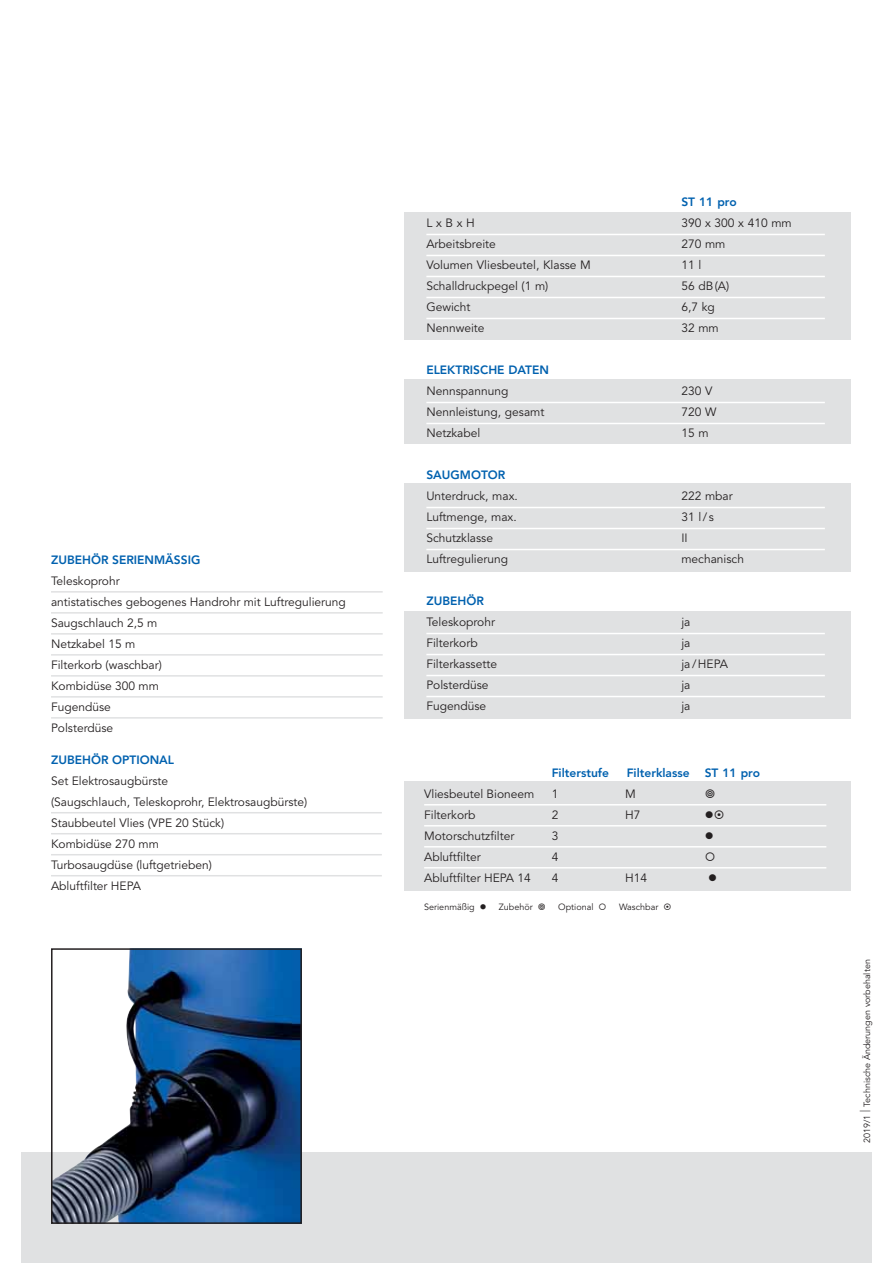
<style>
.page{position:relative;width:893px;height:1263px;background:#fff}
.page>*{position:absolute;margin:0;border:0;box-sizing:border-box;transform-origin:0 0}
.t1{font:12px/21px "Avenir";color:#231f20}
.t2{font:800 12px "Avenir";color:#0061af}
.t3{font:9px "Avenir";color:#231f20}
.s1{font-size:13.5px}
</style>
<div class="page">
<div style="left:21px;top:1152px;width:851px;height:111px;background:#e0e1e2"></div>
<div style="left:404px;top:213px;width:446px;height:506px;background:#e0e1e2"></div>
<div style="left:396px;top:340px;width:461px;height:38px;background:#fff"></div>
<div style="left:396px;top:444px;width:461px;height:39px;background:#fff"></div>
<div style="left:396px;top:572px;width:461px;height:38px;background:#fff"></div>
<hr style="left:426px;top:234px;width:399px;height:1px;background:#fff">
<hr style="left:426px;top:255px;width:399px;height:1px;background:#fff">
<hr style="left:426px;top:276px;width:399px;height:1px;background:#fff">
<hr style="left:426px;top:297px;width:399px;height:1px;background:#fff">
<hr style="left:426px;top:318px;width:399px;height:1px;background:#fff">
<hr style="left:426px;top:402px;width:399px;height:1px;background:#fff">
<hr style="left:426px;top:423px;width:399px;height:1px;background:#fff">
<hr style="left:426px;top:507px;width:399px;height:1px;background:#fff">
<hr style="left:426px;top:528px;width:399px;height:1px;background:#fff">
<hr style="left:426px;top:549px;width:399px;height:1px;background:#fff">
<hr style="left:426px;top:633px;width:399px;height:1px;background:#fff">
<hr style="left:426px;top:654px;width:399px;height:1px;background:#fff">
<hr style="left:426px;top:675px;width:399px;height:1px;background:#fff">
<hr style="left:426px;top:696px;width:399px;height:1px;background:#fff">
<div style="left:404px;top:781px;width:446px;height:109px;background:#e0e1e2"></div>
<hr style="left:424px;top:804px;width:402px;height:1px;background:#fff">
<hr style="left:424px;top:825px;width:402px;height:1px;background:#fff">
<hr style="left:424px;top:846px;width:402px;height:1px;background:#fff">
<hr style="left:424px;top:867px;width:402px;height:1px;background:#fff">
<img style="left:54px;top:951px;width:245px;height:270px">
<div style="left:51px;top:948px;width:251px;height:276px;border:2px solid #231f20"></div>
<hr style="left:51px;top:591px;width:332px;height:2px;background:#e0e1e2">
<hr style="left:51px;top:612px;width:332px;height:2px;background:#e0e1e2">
<hr style="left:51px;top:633px;width:332px;height:2px;background:#e0e1e2">
<hr style="left:51px;top:654px;width:332px;height:2px;background:#e0e1e2">
<hr style="left:51px;top:675px;width:332px;height:2px;background:#e0e1e2">
<hr style="left:51px;top:696px;width:332px;height:2px;background:#e0e1e2">
<hr style="left:51px;top:717px;width:332px;height:2px;background:#e0e1e2">
<hr style="left:51px;top:812px;width:331px;height:1px;background:#e0e1e2">
<hr style="left:51px;top:833px;width:331px;height:1px;background:#e0e1e2">
<hr style="left:51px;top:854px;width:331px;height:1px;background:#e0e1e2">
<hr style="left:51px;top:875px;width:331px;height:1px;background:#e0e1e2">
<p class="t2" style="left:51px;top:555px;width:151px">ZUBEHÖR SERIENMÄSSIG</p>
<p class="t1" style="left:51px;top:571px;width:296px">Teleskoprohr<br>antistatisches gebogenes Handrohr mit Luftregulierung<br>Saugschlauch 2,5 m<br>Netzkabel 15 m<br>Filterkorb (waschbar)<br>Kombidüse 300 mm<br>Fugendüse<br>Polsterdüse</p>
<p class="t2" style="left:51px;top:754px;width:125px">ZUBEHÖR OPTIONAL</p>
<p class="t1" style="left:51px;top:771px;width:258px">Set Elektrosaugbürste<br>(Saugschlauch, Teleskoprohr, Elektrosaugbürste)<br>Staubbeutel Vlies (VPE 20 Stück)<br>Kombidüse 270 mm<br>Turbosaugdüse (luftgetrieben)<br>Abluftfilter HEPA</p>
<p class="t2" style="left:681px;top:197px;width:57px">ST 11 pro</p>
<p class="t1" style="left:426px;top:214px;width:50px">L x B x H</p>
<p class="t1" style="left:681px;top:214px;width:112px">390 x 300 x 410 mm</p>
<p class="t1" style="left:426px;top:235px;width:71px">Arbeitsbreite</p>
<p class="t1" style="left:681px;top:235px;width:46px">270 mm</p>
<p class="t1" style="left:426px;top:256px;width:166px">Volumen Vliesbeutel, Klasse M</p>
<p class="t1" style="left:681px;top:256px;width:21px">11 l</p>
<p class="t1" style="left:426px;top:277px;width:124px">Schalldruckpegel (1 m)</p>
<p class="t1" style="left:681px;top:277px;width:49px">56 dB (A)</p>
<p class="t1" style="left:426px;top:298px;width:45px">Gewicht</p>
<p class="t1" style="left:681px;top:298px;width:35px">6,7 kg</p>
<p class="t1" style="left:426px;top:319px;width:60px">Nennweite</p>
<p class="t1" style="left:681px;top:319px;width:39px">32 mm</p>
<p class="t2" style="left:426px;top:365px;width:124px">ELEKTRISCHE DATEN</p>
<p class="t1" style="left:426px;top:382px;width:84px">Nennspannung</p>
<p class="t1" style="left:681px;top:382px;width:33px">230 V</p>
<p class="t1" style="left:426px;top:403px;width:120px">Nennleistung, gesamt</p>
<p class="t1" style="left:681px;top:403px;width:37px">720 W</p>
<p class="t1" style="left:426px;top:424px;width:55px">Netzkabel</p>
<p class="t1" style="left:681px;top:424px;width:29px">15 m</p>
<p class="t2" style="left:426px;top:470px;width:81px">SAUGMOTOR</p>
<p class="t1" style="left:426px;top:487px;width:93px">Unterdruck, max.</p>
<p class="t1" style="left:681px;top:487px;width:53px">222 mbar</p>
<p class="t1" style="left:426px;top:508px;width:92px">Luftmenge, max.</p>
<p class="t1" style="left:681px;top:508px;width:34px">31 l / s</p>
<p class="t1" style="left:426px;top:529px;width:68px">Schutzklasse</p>
<p class="t1" style="left:681px;top:529px;width:8px">II</p>
<p class="t1" style="left:426px;top:550px;width:83px">Luftregulierung</p>
<p class="t1" style="left:681px;top:550px;width:64px">mechanisch</p>
<p class="t2" style="left:426px;top:596px;width:59px">ZUBEHÖR</p>
<p class="t1" style="left:426px;top:613px;width:70px">Teleskoprohr</p>
<p class="t1" style="left:681px;top:613px;width:11px">ja</p>
<p class="t1" style="left:426px;top:634px;width:53px">Filterkorb</p>
<p class="t1" style="left:681px;top:634px;width:11px">ja</p>
<p class="t1" style="left:426px;top:655px;width:72px">Filterkassette</p>
<p class="t1" style="left:681px;top:655px;width:48px">ja / HEPA</p>
<p class="t1" style="left:426px;top:676px;width:64px">Polsterdüse</p>
<p class="t1" style="left:681px;top:676px;width:11px">ja</p>
<p class="t1" style="left:426px;top:697px;width:61px">Fugendüse</p>
<p class="t1" style="left:681px;top:697px;width:11px">ja</p>
<p class="t2" style="left:552px;top:767px;width:59px">Filterstufe</p>
<p class="t2" style="left:627px;top:767px;width:64px">Filterklasse</p>
<p class="t2" style="left:705px;top:767px;width:57px">ST 11 pro</p>
<p class="t1" style="left:424px;top:784px;width:112px">Vliesbeutel Bioneem</p>
<p class="t1" style="left:552px;top:784px;width:8px">1</p>
<p class="t1" style="left:625px;top:784px;width:12px">M</p>
<p class="t1" style="left:424px;top:805px;width:53px">Filterkorb</p>
<p class="t1" style="left:552px;top:805px;width:8px">2</p>
<p class="t1" style="left:625px;top:805px;width:17px">H7</p>
<p class="t1" style="left:424px;top:826px;width:92px">Motorschutzfilter</p>
<p class="t1" style="left:552px;top:826px;width:8px">3</p>
<p class="t1" style="left:424px;top:847px;width:58px">Abluftfilter</p>
<p class="t1" style="left:552px;top:847px;width:8px">4</p>
<p class="t1" style="left:424px;top:868px;width:108px">Abluftfilter HEPA 14</p>
<p class="t1" style="left:552px;top:868px;width:8px">4</p>
<p class="t1" style="left:625px;top:868px;width:24px">H14</p>
<p class="t3" style="left:424px;top:903px;width:52px">Serienmäßig</p>
<p class="t3" style="left:499px;top:903px;width:35px">Zubehör</p>
<p class="t3" style="left:558px;top:903px;width:37px">Optional</p>
<p class="t3" style="left:619px;top:903px;width:41px">Waschbar</p>
<p class="t3" style="left:863px;top:1143px;width:185px;rotate:-90deg">2019/1 <span class="s1">|</span> Technische Änderungen vorbehalten</p>
</div>
